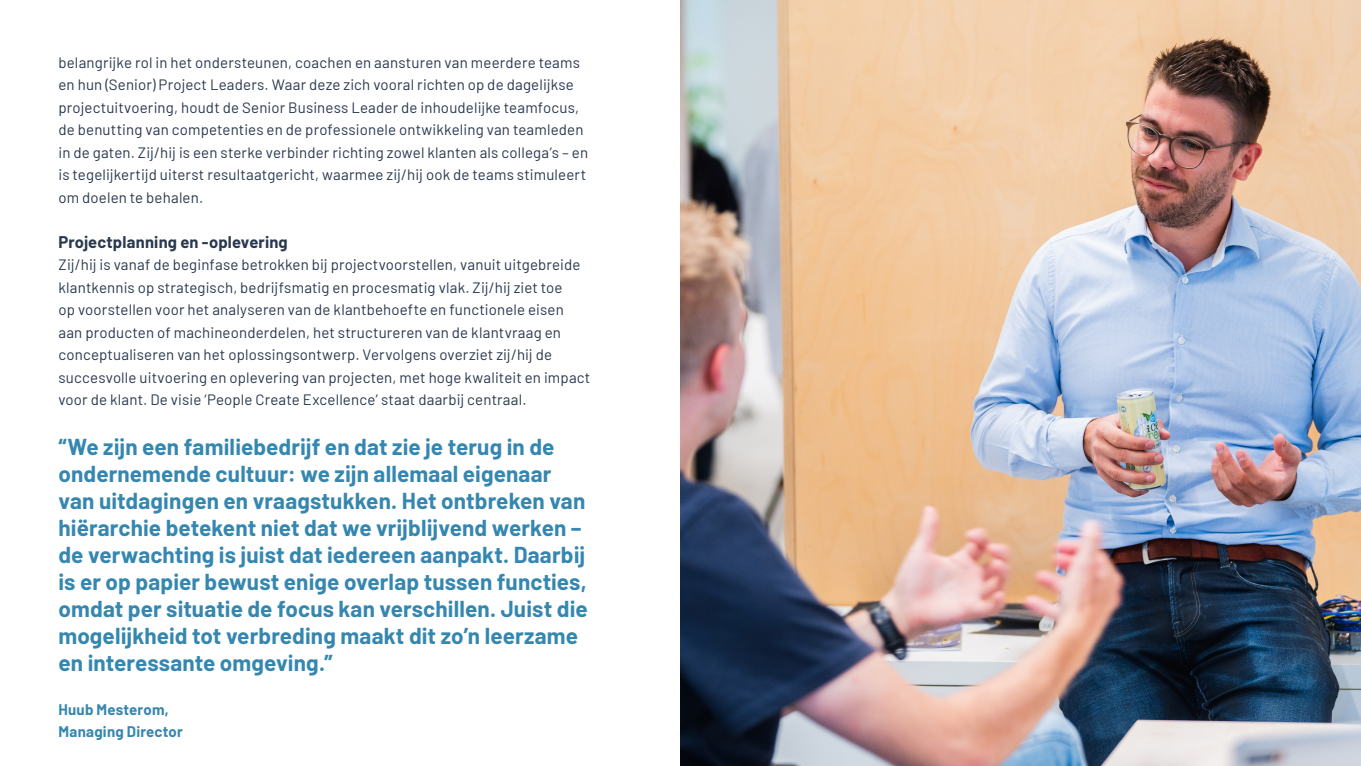
<style>
.page{position:relative;width:1361px;height:766px;background:#fff}
.page>*{position:absolute;margin:0;border:0;box-sizing:border-box;transform-origin:0 0}
.Rechts_uitlijnen{font:700 22.5px/27px "Barlow";letter-spacing:.005em;color:#3587b0}
.t1{font:700 16.5px "Barlow";letter-spacing:.01em;color:#2a384e}
.t2{font:15px/22.5px "Barlow";letter-spacing:.01em;color:#2a384e}
.Rechts_uitlijnen-2{font:700 15px "Barlow";letter-spacing:.015em;color:#3587b0}
</style>
<div class="page">
<img style="left:680px;top:0;width:681px;height:765px">
<p class="t2" style="left:58px;top:50px;width:531px">belangrijke rol in het ondersteunen, coachen en aansturen van meerdere teams en hun (Senior) Project Leaders. Waar deze zich vooral richten op de dagelijkse projectuitvoering, houdt de Senior Business Leader de inhoudelijke teamfocus, de benutting van competenties en de professionele ontwikkeling van teamleden in de gaten. Zij/hij is een sterke verbinder richting zowel klanten als collega’s – en is tegelijkertijd uiterst resultaatgericht, waarmee zij/hij ook de teams stimuleert om doelen te behalen.</p>
<p class="t1" style="left:58px;top:229px;width:231px">Projectplanning en -oplevering</p>
<p class="t2" style="left:58px;top:252px;width:533px">Zij/hij is vanaf de beginfase betrokken bij projectvoorstellen, vanuit uitgebreide klantkennis op strategisch, bedrijfsmatig en procesmatig vlak. Zij/hij ziet toe<br>op voorstellen voor het analyseren van de klantbehoefte en functionele eisen aan producten of machineonderdelen, het structureren van de klantvraag en conceptualiseren van het oplossingsontwerp. Vervolgens overziet zij/hij de succesvolle uitvoering en oplevering van projecten, met hoge kwaliteit en impact voor de klant. De visie ‘People Create Excellence’ staat daarbij centraal.</p>
<p class="Rechts_uitlijnen" style="left:58px;top:431px;width:531px">“We zijn een familiebedrijf en dat zie je terug in de ondernemende cultuur: we zijn allemaal eigenaar van uitdagingen en vraagstukken. Het ontbreken van hiërarchie betekent niet dat we vrijblijvend werken – de verwachting is juist dat iedereen aanpakt. Daarbij is er op papier bewust enige overlap tussen functies, omdat per situatie de focus kan verschillen. Juist die mogelijkheid tot verbreding maakt dit zo’n leerzame en interessante omgeving.”</p>
<p class="Rechts_uitlijnen-2" style="left:58px;top:697px;width:112px">Huub Mesterom,</p>
<p class="Rechts_uitlijnen-2" style="left:58px;top:720px;width:126px">Managing Director</p>
</div>
